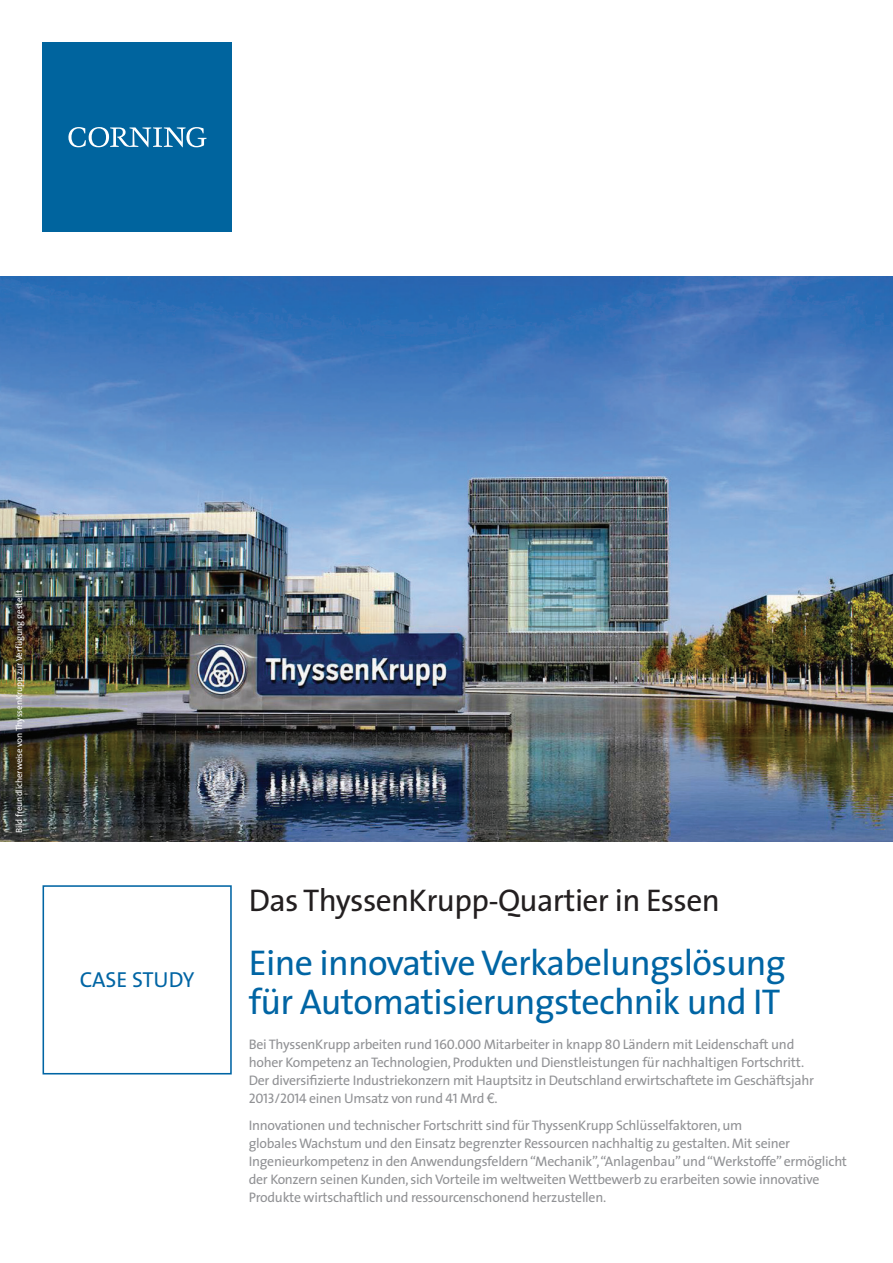
<style>
.page{position:relative;width:893px;height:1263px;background:#fff}
.page>*{position:absolute;margin:0;border:0;box-sizing:border-box;transform-origin:0 0}
.t1{font:36px/39px "The Sans";letter-spacing:-.02em;color:#0065a4}
.t2{font:31.5px "The Sans";letter-spacing:-.02em;color:#231f20}
.t3{font:21.75px "The Sans";letter-spacing:-.01em;color:#0065a4}
.t4{font:13.8px/18px "The Sans";letter-spacing:-.02em;color:#919295}
.t5{font:9px "The Sans";letter-spacing:-.01em;color:#fff}
.s1{font-family:"The Sans Caps"}
.s2{font-family:"Helvetica Neue"}
</style>
<div class="page">
<img style="left:0;top:276px;width:893px;height:566px">
<div style="left:43px;top:43px;width:189px;height:189px;background:#00649e"></div>
<svg style="left:68px;top:127px;width:139px;height:20px"></svg>
<div style="left:43px;top:885px;width:189px;height:189px;border:2px solid #0065a4"></div>
<p class="t5" style="left:12px;top:833px;width:245px;rotate:-90deg">Bild freundlicherweise von ThyssenKrupp zur Verfügung gestellt</p>
<h3 class="t3" style="left:80px;top:961px;width:116px">CASE STUDY</h3>
<h2 class="t2" style="left:249px;top:874px;width:473px">Das ThyssenKrupp-Quartier in Essen</h2>
<h1 class="t1" style="left:249px;top:942px;width:539px">Eine innovative Verkabelungslösung für Automatisierungstechnik und IT</h1>
<p class="t4" style="left:249px;top:1035px;width:567px">Bei ThyssenKrupp arbeiten rund <span class="s1">160</span>.<span class="s1">000</span> Mitarbeiter in knapp <span class="s1">80</span> Ländern mit Leidenschaft und hoher Kompetenz an Technologien, Produkten und Dienstleistungen für nachhaltigen Fortschritt.<br>Der diversifizierte Industriekonzern mit Hauptsitz in Deutschland erwirtschaftete im Geschäftsjahr <span class="s1">2013</span>/<span class="s1">2014</span> einen Umsatz von rund <span class="s1">41</span> Mrd <span class="s2">€</span>.</p>
<p class="t4" style="left:249px;top:1116px;width:600px">Innovationen und technischer Fortschritt sind für ThyssenKrupp Schlüsselfaktoren, um<br>globales Wachstum und den Einsatz begrenzter Ressourcen nachhaltig zu gestalten. Mit seiner Ingenieurkompetenz in den Anwendungsfeldern “Mechanik”, “Anlagenbau” und “Werkstoffe” ermöglicht der Konzern seinen Kunden, sich Vorteile im weltweiten Wettbewerb zu erarbeiten sowie innovative Produkte wirtschaftlich und ressourcenschonend herzustellen.</p>
</div>
